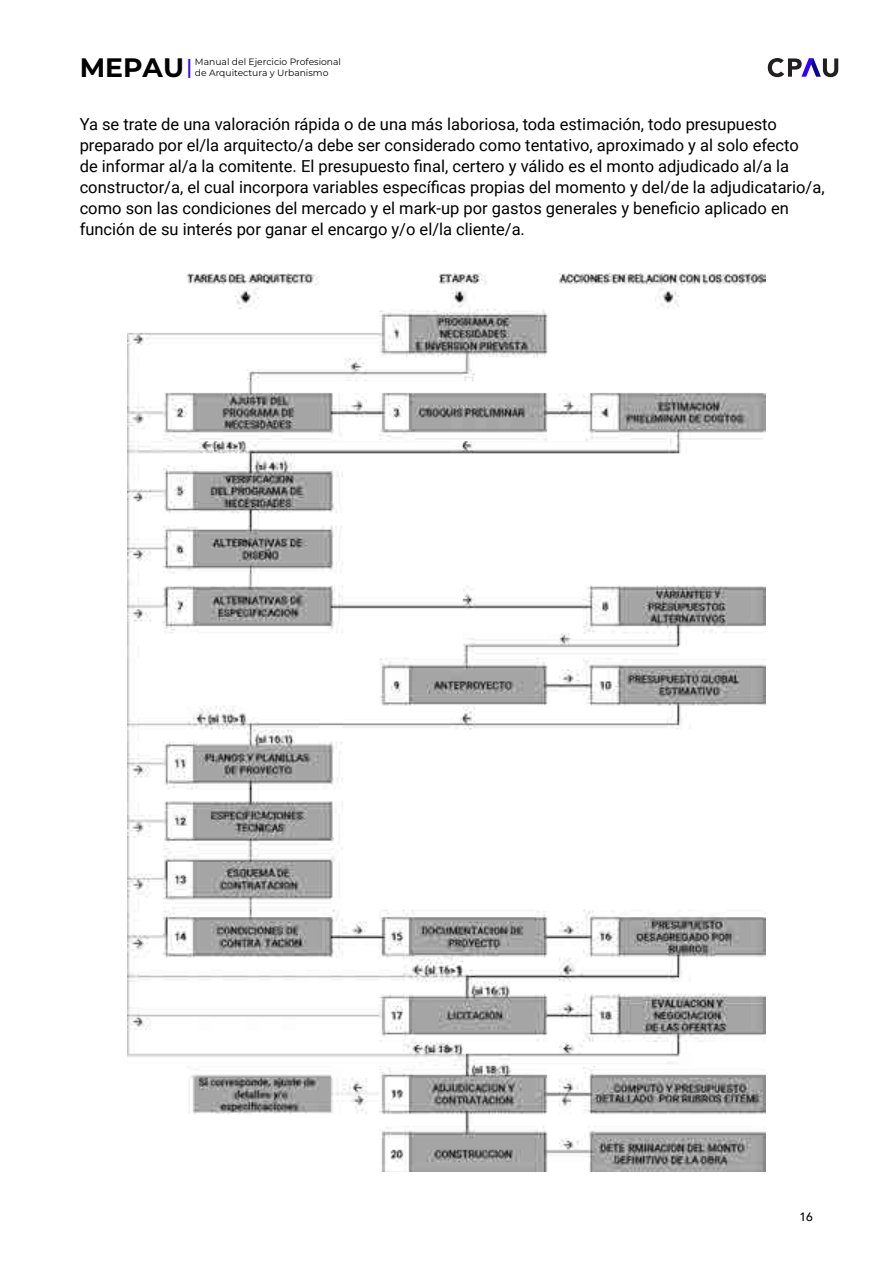
<style>
.page{position:relative;width:893px;height:1263px;background:#fff}
.page>*{position:absolute;margin:0;border:0;box-sizing:border-box;transform-origin:0 0}
.t1{font:16.5px/21px "Roboto";color:#000}
.t2{font:500 12px "Avenir";color:#000}
.t3{font:9.15px/11.1px "Montserrat";color:#000}
.s1{font-weight:700;font-size:26.7px}
.s2{font-size:20.25px;color:#3400ff}
</style>
<div class="page">
<svg style="left:768px;top:58px;width:70px;height:19px"></svg>
<img style="left:128px;top:274px;width:638px;height:897px">
<p class="t3" style="left:195px;top:56px;width:148px;text-indent:-115px"><span class="s1">MEPAU</span><span class="s2">|</span>Manual del Ejercicio Profesional de Arquitectura y Urbanismo</p>
<p class="t1" style="left:80px;top:113px;width:746px">Ya se trate de una valoración rápida o de una más laboriosa, toda estimación, todo presupuesto preparado por el/la arquitecto/a debe ser considerado como tentativo, aproximado y al solo efecto<br>de informar al/a la comitente. El presupuesto final, certero y válido es el monto adjudicado al/a la constructor/a, el cual incorpora variables específicas propias del momento y del/de la adjudicatario/a, como son las condiciones del mercado y el mark-up por gastos generales y beneficio aplicado en función de su interés por ganar el encargo y/o el/la cliente/a.</p>
<p class="t2" style="left:799px;top:1206px;width:15px">16</p>
</div>
